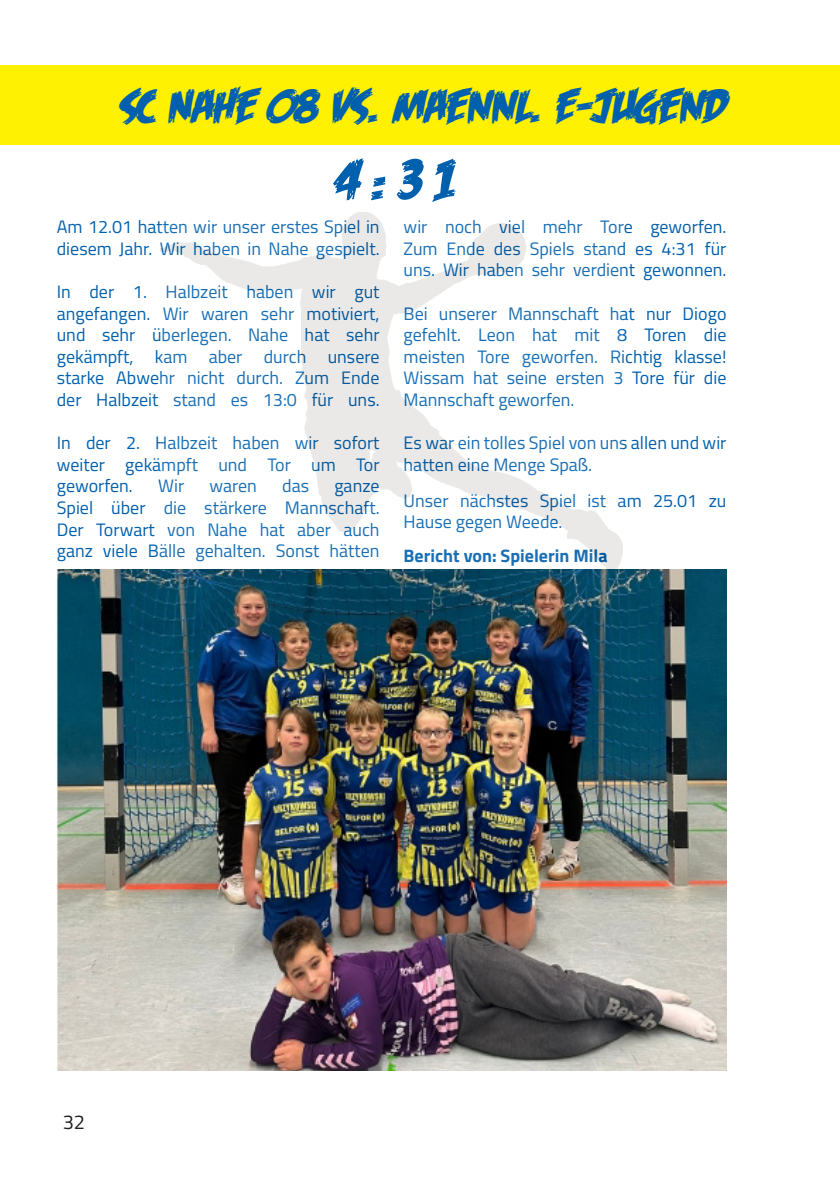
<style>
.page{position:relative;width:840px;height:1191px;background:#fff}
.page>*{position:absolute;margin:0;border:0;box-sizing:border-box;transform-origin:0 0}
.t1{font:60px "Feastof Flesh BB Italic";color:#0160ae}
.t2{font:48px "Feastof Flesh BB Italic";color:#0160ae}
.t3{font:20px "Titillium Web";color:#231f20}
.t4{font:18px/21.6px "Titillium Web";color:#0160ae}
.t5{font:700 18px "Titillium Web";color:#0160ae}
</style>
<div class="page">
<div style="left:0;top:65px;width:839px;height:80px;background:#fff101"></div>
<img style="left:161px;top:213px;width:461px;height:357px">
<img style="left:57px;top:570px;width:669px;height:500px">
<p class="t2" style="left:117px;top:81px;width:606px">SC NAHE 08 VS. MAENNL. E-JUGEND</p>
<p class="t1" style="left:331px;top:148px;width:121px">4:31</p>
<p class="t4" style="left:57px;top:215px;width:324px">Am 12.01 hatten wir unser erstes Spiel in diesem Jahr. Wir haben in Nahe gespielt.</p>
<p class="t4" style="left:57px;top:280px;width:324px;text-align:justify">In der 1. Halbzeit haben wir gut angefangen. Wir waren sehr motiviert, und sehr überlegen. Nahe hat sehr gekämpft, kam aber durch unsere starke Abwehr nicht durch. Zum Ende der Halbzeit stand es 13:0 für uns.</p>
<p class="t4" style="left:57px;top:431px;width:324px;text-align:justify">In der 2. Halbzeit haben wir sofort weiter gekämpft und Tor um Tor geworfen.</p>
<p class="t4" style="left:158px;top:474px;width:28px">Wir</p>
<p class="t4" style="left:209px;top:474px;width:49px">waren</p>
<p class="t4" style="left:282px;top:474px;width:28px">das</p>
<p class="t4" style="left:57px;top:474px;width:324px;text-align:right">ganze<br>Spiel über die stärkere Mannschaft.</p>
<p class="t4" style="left:57px;top:517px;width:324px">Der Torwart von Nahe hat aber auch ganz viele Bälle gehalten. Sonst hätten</p>
<p class="t4" style="left:403px;top:215px;width:324px">wir noch viel mehr Tore geworfen.</p>
<p class="t4" style="left:403px;top:237px;width:324px">Zum Ende des Spiels stand es 4:31 für uns. Wir haben sehr verdient gewonnen.</p>
<p class="t4" style="left:403px;top:301px;width:324px;text-align:justify">Bei unserer Mannschaft hat nur Diogo gefehlt. Leon hat mit 8 Toren die meisten Tore geworfen. Richtig klasse!</p>
<p class="t4" style="left:403px;top:366px;width:324px">Wissam hat seine ersten 3 Tore für die<br>Mannschaft geworfen.</p>
<p class="t4" style="left:403px;top:431px;width:324px">Es war ein tolles Spiel von uns allen und wir hatten eine Menge Spaß.</p>
<p class="t4" style="left:403px;top:489px;width:324px">Unser nächstes Spiel ist am 25.01 zu<br>Hause gegen Weede.</p>
<p class="t5" style="left:403px;top:542px;width:205px">Bericht von: Spielerin Mila</p>
<p class="t3" style="left:63px;top:1107px;width:24px">32</p>
</div>
